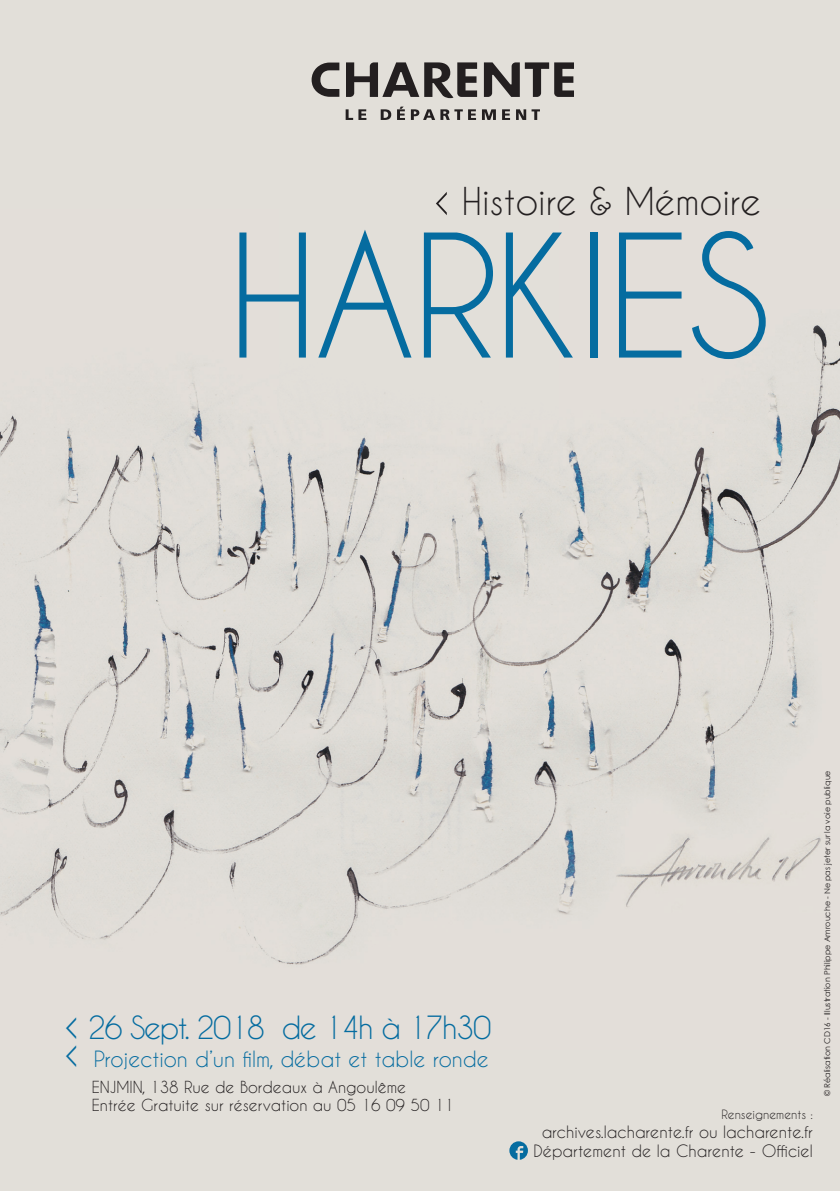
<style>
.page{position:relative;width:840px;height:1191px;background:#fff}
.page>*{position:absolute;margin:0;border:0;box-sizing:border-box;transform-origin:0 0}
.t1{font:160px "Caviar Dreams";letter-spacing:-.02em;color:#056ca0}
.t2{font:36px "Caviar Dreams";color:#231f20}
.t3{font:30px "Caviar Dreams";letter-spacing:-.05em;color:#056ca0}
.t4{font:21px "Caviar Dreams";color:#056ca0}
.t5{font:16px/19.2px "Caviar Dreams";color:#231f20;text-align:center}
.t6{font:15.6px "Caviar Dreams";color:#231f20}
.t7{font:12px "Caviar Dreams";color:#231f20}
.t8{font:8px "Century Gothic";color:#231f20}
.s1{font-size:52px}
.s2{font-size:48px}
</style>
<div class="page">
<div style="left:0;top:0;width:839px;height:1191px;background:#e2ded9"></div>
<svg style="left:345px;top:109px;width:21px;height:11px"></svg>
<svg style="left:380px;top:109px;width:11px;height:11px"></svg>
<svg style="left:397px;top:107px;width:65px;height:13px"></svg>
<svg style="left:468px;top:109px;width:27px;height:11px"></svg>
<svg style="left:502px;top:109px;width:7px;height:11px"></svg>
<svg style="left:515px;top:109px;width:24px;height:11px"></svg>
<svg style="left:311px;top:63px;width:28px;height:34px"></svg>
<svg style="left:346px;top:62px;width:131px;height:36px;background:#7f7c79"></svg>
<svg style="left:483px;top:62px;width:90px;height:35px;background:#7d7a77"></svg>
<svg style="left:509px;top:1141px;width:18px;height:18px"></svg>
<h2 class="t2" style="left:433px;top:180px;width:329px"><span class="s1">‹</span> Histoire &amp; Mémoire</h2>
<h1 class="t1" style="left:227px;top:201px;width:543px">HARKIES</h1>
<h3 class="t3" style="left:64px;top:1010px;width:428px"><span class="s2">‹</span> 26 Sept. 2018 de 14h à 17h30</h3>
<h3 class="t4" style="left:64px;top:1046px;width:426px"><span class="s2">‹</span> Projection d’un film, débat et table ronde</h3>
<p class="t6" style="left:92px;top:1077px;width:316px">enjmin, 138 rue de bordeaux à angoulême</p>
<p class="t6" style="left:92px;top:1096px;width:363px">entrée Gratuite sur réservation au 05 16 09 50 11</p>
<p class="t7" style="left:721px;top:1106px;width:93px">Renseignements :</p>
<p class="t5" style="left:533px;top:1121px;width:281px">archives.lacharente.fr ou lacharente.fr département de la charente - officiel</p>
<p class="t8" style="left:821px;top:1095px;width:327px;rotate:-90deg">© Réalisation CD16 - Illustration Philippe Amrouche - Ne pas jeter sur la voie publique</p>
</div>
